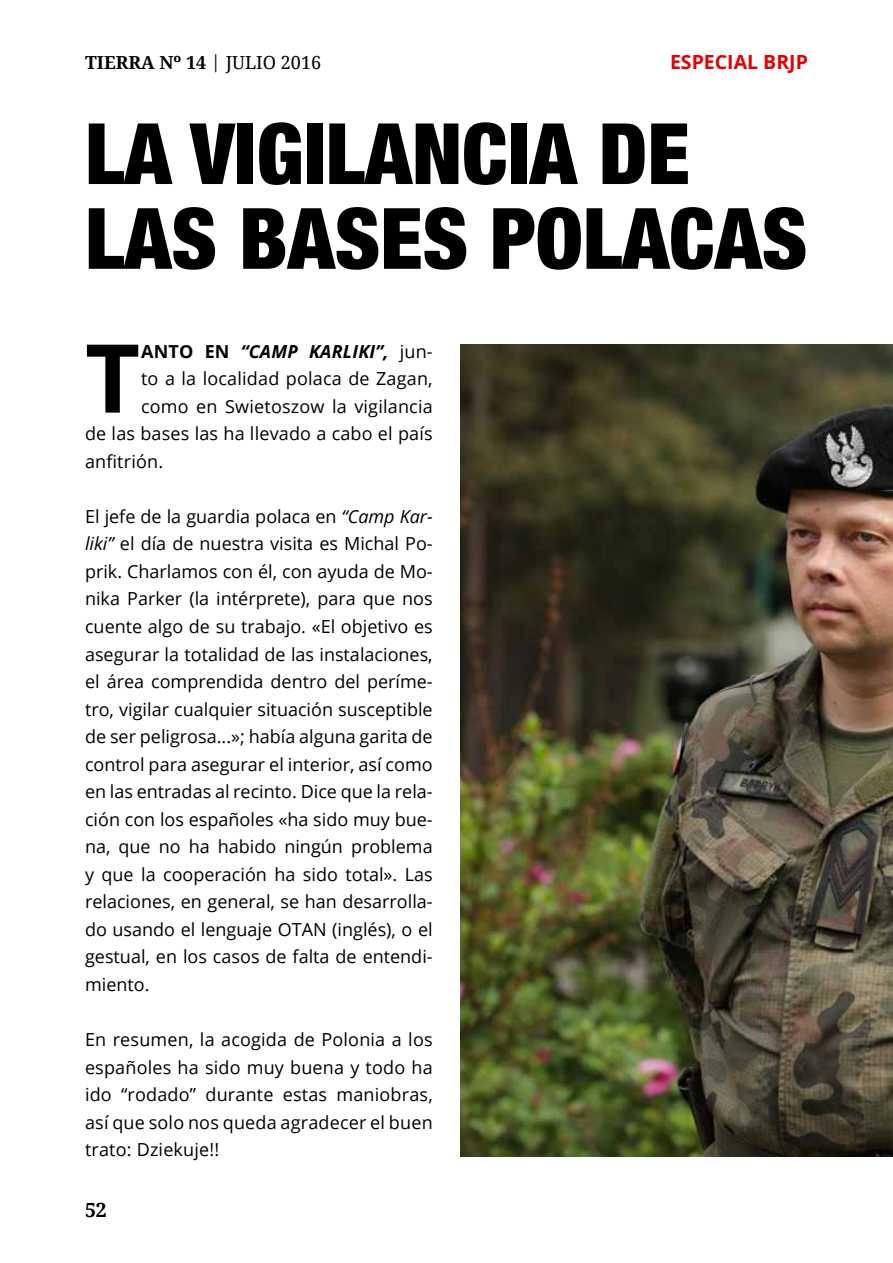
<style>
.page{position:relative;width:893px;height:1263px;background:#fff}
.page>*{position:absolute;margin:0;border:0;box-sizing:border-box;transform-origin:0 0}
.t1{font:700 95.25px "Open Sans";color:#000}
.t2{font:900 condensed 84.75px/84.8px "Helvetica Neue";color:#000}
.t3{font:700 19.5px "Open Sans";color:#e60000}
.t4{font:700 19.5px "Droid Serif";color:#000}
.t5{font:18px/27.6px "Open Sans";letter-spacing:.01em;color:#000;text-align:justify}
.t6{font:700 18px "Droid Serif";color:#000}
.t7{font:italic 700 18px "Open Sans";letter-spacing:.01em;color:#000}
.t8{font:700 18px "Open Sans";color:#000}
.s1{font-weight:400}
.s2{font-weight:400;font-style:normal}
.s3{font-style:italic}
</style>
<div class="page">
<img style="left:460px;top:345px;width:433px;height:811px">
<p class="t6" style="left:85px;top:52px;width:238px">TIERRA Nº 14 <span class="s1">| JULIO 2016</span></p>
<p class="t3" style="left:670px;top:48px;width:139px">ESPECIAL BRJP</p>
<h2 class="t2" style="left:85px;top:107px;width:724px">LA VIGILANCIA DE<br>LAS BASES POLACAS</h2>
<h1 class="t1" style="left:85px;top:311px;width:57px">T</h1>
<p class="t8" style="left:141px;top:338px;width:14px">ANTO</p>
<p class="t8" style="left:205px;top:338px;width:12px">EN</p>
<p class="t7" style="left:241px;top:338px;width:193px">“CAMP KARLIKI”, <span class="s2">jun-</span></p>
<p class="t5" style="left:141px;top:364px;width:293px">to a la localidad polaca de Zagan,</p>
<p class="t5" style="left:141px;top:392px;width:293px">como en Swietoszow la vigilancia</p>
<p class="t5" style="left:85px;top:419px;width:349px">de las bases las ha llevado a cabo el país</p>
<p class="t5" style="left:85px;top:447px;width:80px">anfitrión.</p>
<p class="t5" style="left:85px;top:502px;width:349px">El jefe de la guardia polaca en <span class="s3">“Camp Kar&shy;liki”</span> el día de nuestra visita es Michal Po&shy;prik. Charlamos con él, con ayuda de Mo&shy;nika Parker (la intérprete), para que nos cuente algo de su trabajo. «El objetivo es asegurar la totalidad de las instalaciones, el área comprendida dentro del períme&shy;tro, vigilar cualquier situación susceptible de ser peligrosa...»; había alguna garita de control para asegurar el interior, así como en las entradas al recinto. Dice que la rela&shy;ción con los españoles «ha sido muy bue&shy;na, que no ha habido ningún problema y que la cooperación ha sido total». Las relaciones, en general, se han desarrolla&shy;do usando el lenguaje OTAN (inglés), o el gestual, en los casos de falta de entendi&shy;miento.</p>
<p class="t5" style="left:85px;top:1025px;width:349px">En resumen, la acogida de Polonia a los españoles ha sido muy buena y todo ha ido “rodado” durante estas maniobras, así que solo nos queda agradecer el buen trato: Dziekuje!!</p>
<p class="t4" style="left:85px;top:1199px;width:23px">52</p>
</div>
